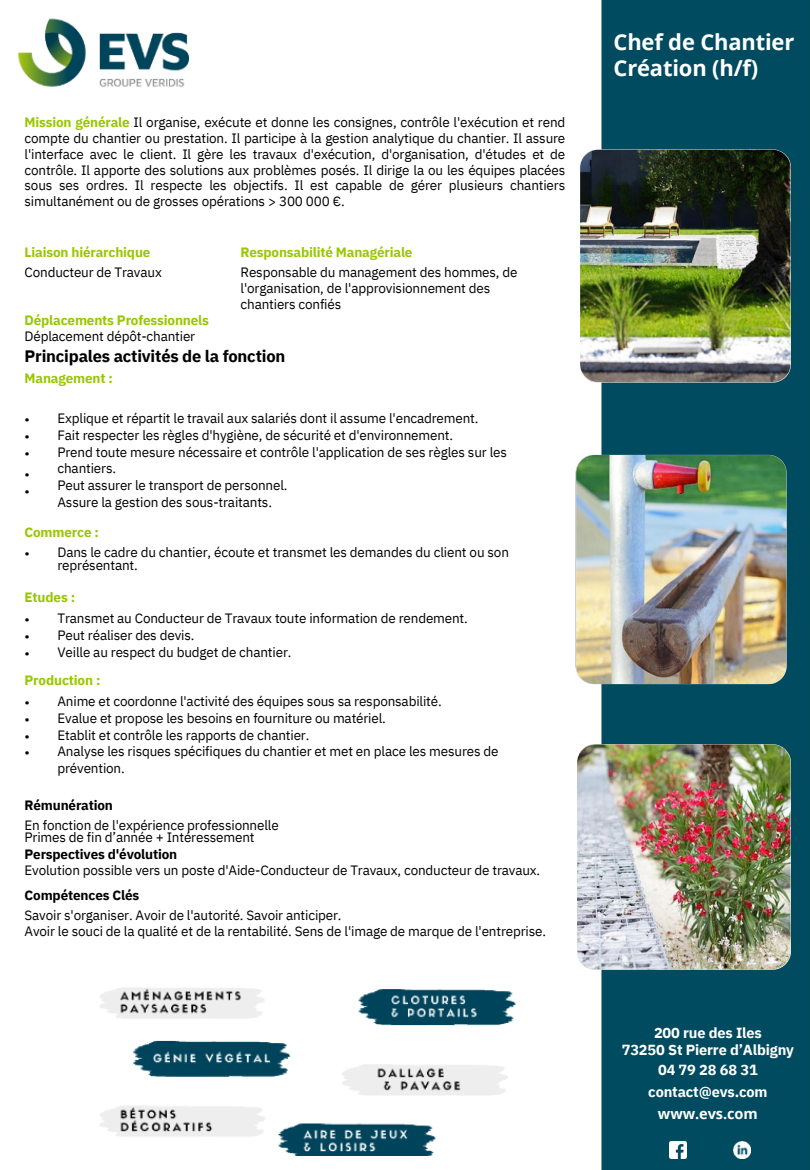
<style>
.page{position:relative;width:810px;height:1170px;background:#fff}
.page>*{position:absolute;margin:0;border:0;box-sizing:border-box;transform-origin:0 0}
.t1{font:700 21.9px/25.8px "Open Sans";letter-spacing:-.01em;color:#fff}
.t2{font:700 16.5px "IBM Plex Sans";letter-spacing:-.01em;color:#000}
.t3{font:700 14.55px/21.9px "IBM Plex Sans";letter-spacing:-.01em;color:#fff;text-align:center}
.t4{font:13.5px/15.8px "IBM Plex Sans";letter-spacing:-.01em;color:#000}
.t5{font:700 13.5px "IBM Plex Sans";letter-spacing:-.01em;color:#98c700}
.t6{font:700 13.5px "IBM Plex Sans";letter-spacing:-.01em;color:#000}
.s1{font-weight:700;color:#98c700}
.s2{font-weight:700}
.s3{font-family:"Open Sans"}
</style>
<div class="page">
<img style="left:575px;top:0;width:235px;height:1170px">
<img style="left:576px;top:455px;width:210px;height:229px;border-radius:18px">
<img style="left:580px;top:150px;width:211px;height:232px;border-radius:18px">
<img style="left:577px;top:744px;width:214px;height:225px;border-radius:18px">
<img style="left:733px;top:1142px;width:17px;height:16px">
<img style="left:669px;top:1142px;width:17px;height:17px">
<img style="left:17px;top:18px;width:173px;height:69px">
<img style="left:99px;top:987px;width:417px;height:168px">
<p class="t4" style="left:25px;top:114px;width:542px;text-align:justify"><span class="s1">Mission générale</span> Il organise, exécute et donne les consignes, contrôle l'exécution et rend compte du chantier ou prestation. Il participe à la gestion analytique du chantier. Il assure l'interface avec le client. Il gère les travaux d'exécution, d'organisation, d'études et de contrôle. Il apporte des solutions aux problèmes posés. Il dirige la ou les équipes placées</p>
<p class="t4" style="left:25px;top:177px;width:542px">sous ses ordres. Il respecte les objectifs. Il est capable de gérer plusieurs chantiers simultanément ou de grosses opérations &gt; 300 000 €.</p>
<p class="t5" style="left:25px;top:243px;width:127px">Liaison hiérarchique</p>
<p class="t4" style="left:25px;top:264px;width:139px">Conducteur de Travaux</p>
<h1 class="t5" style="left:241px;top:243px;width:173px">Responsabilité Managériale</h1>
<p class="t4" style="left:241px;top:264px;width:279px">Responsable du management des hommes, de</p>
<p class="t4" style="left:241px;top:280px;width:251px">l'organisation, de l'approvisionnement des</p>
<p class="t4" style="left:241px;top:296px;width:102px">chantiers confiés</p>
<p class="t5" style="left:25px;top:311px;width:186px">Déplacements Professionnels</p>
<p class="t4" style="left:25px;top:328px;width:172px">Déplacement dépôt-chantier</p>
<p class="t2" style="left:25px;top:345px;width:262px">Principales activités de la fonction</p>
<p class="t5" style="left:25px;top:369px;width:90px">Management :</p>
<p class="t4" style="left:57px;top:410px;width:423px">Explique et répartit le travail aux salariés dont il assume l'encadrement.</p>
<p class="t4" style="left:57px;top:427px;width:397px">Fait respecter les règles d'hygiène, de sécurité et d'environnement.</p>
<p class="t4" style="left:57px;top:444px;width:451px">Prend toute mesure nécessaire et contrôle l'application de ses règles sur les</p>
<p class="t4" style="left:57px;top:461px;width:60px">chantiers.</p>
<p class="t4" style="left:57px;top:477px;width:232px">Peut assurer le transport de personnel.</p>
<p class="t4" style="left:57px;top:494px;width:216px">Assure la gestion des sous-traitants.</p>
<p class="t5" style="left:25px;top:523px;width:76px">Commerce :</p>
<p class="t4" style="left:25px;top:545px;width:7px">•</p>
<p class="t4" style="left:57px;top:544px;width:453px">Dans le cadre du chantier, écoute et transmet les demandes du client ou son</p>
<p class="t4" style="left:57px;top:557px;width:82px">représentant.</p>
<p class="t4" style="left:25px;top:411px;width:7px">•</p>
<p class="t4" style="left:25px;top:428px;width:7px">•</p>
<p class="t4" style="left:25px;top:442px;width:7px;line-height:21.3px">• •</p>
<p class="t4" style="left:25px;top:483px;width:7px">•</p>
<h3 class="t5" style="left:25px;top:589px;width:52px">Etudes :</h3>
<h2 class="t4" style="left:25px;top:611px;width:7px">•</h2>
<p class="t4" style="left:25px;top:628px;width:7px">•</p>
<p class="t4" style="left:25px;top:645px;width:7px">•</p>
<p class="t4" style="left:57px;top:610px;width:412px">Transmet au Conducteur de Travaux toute information de rendement.</p>
<p class="t4" style="left:57px;top:627px;width:139px">Peut réaliser des devis.</p>
<p class="t4" style="left:57px;top:644px;width:235px">Veille au respect du budget de chantier.</p>
<p class="t5" style="left:25px;top:672px;width:78px">Production :</p>
<p class="t4" style="left:25px;top:694px;width:7px">•</p>
<p class="t4" style="left:25px;top:711px;width:7px">•</p>
<p class="t4" style="left:25px;top:728px;width:7px">•</p>
<p class="t4" style="left:25px;top:745px;width:7px">•</p>
<h3 class="t4" style="left:57px;top:693px;width:386px">Anime et coordonne l'activité des équipes sous sa responsabilité.</h3>
<p class="t4" style="left:57px;top:710px;width:330px">Evalue et propose les besoins en fourniture ou matériel.</p>
<p class="t4" style="left:57px;top:727px;width:253px">Etablit et contrôle les rapports de chantier.</p>
<p class="t4" style="left:57px;top:744px;width:443px">Analyse les risques spécifiques du chantier et met en place les mesures de</p>
<h3 class="t4" style="left:57px;top:760px;width:69px">prévention.</h3>
<p class="t6" style="left:25px;top:796px;width:90px">Rémunération</p>
<p class="t4" style="left:25px;top:817px;width:256px">En fonction de l'expérience professionnelle</p>
<p class="t4" style="left:25px;top:829px;width:232px">Primes de fin d’année + Intéressement</p>
<p class="t4" style="left:25px;top:846px;width:517px"><span class="s2">Perspectives d'évolution<br></span>Evolution possible vers un poste d'Aide-Conducteur de Travaux, conducteur de travaux.</p>
<p class="t6" style="left:25px;top:886px;width:116px">Compétences Clés</p>
<p class="t4" style="left:25px;top:907px;width:319px">Savoir s'organiser. Avoir de l'autorité. Savoir anticiper.</p>
<h3 class="t4" style="left:25px;top:923px;width:523px">Avoir le souci de la qualité et de la rentabilité. Sens de l'image de marque de l'entreprise.</h3>
<p class="t1" style="left:614px;top:28px;width:182px">Chef de Chantier<br>Création (h/f)</p>
<p class="t3" style="left:622px;top:1024px;width:174px;line-height:16.8px">200 rue des Iles<br>73250 St Pierre d’Albigny</p>
<p class="t3" style="left:648px;top:1058px;width:121px">04 79 28 68 31 contact@evs.com <span class="s3">www.evs.com</span></p>
</div>
